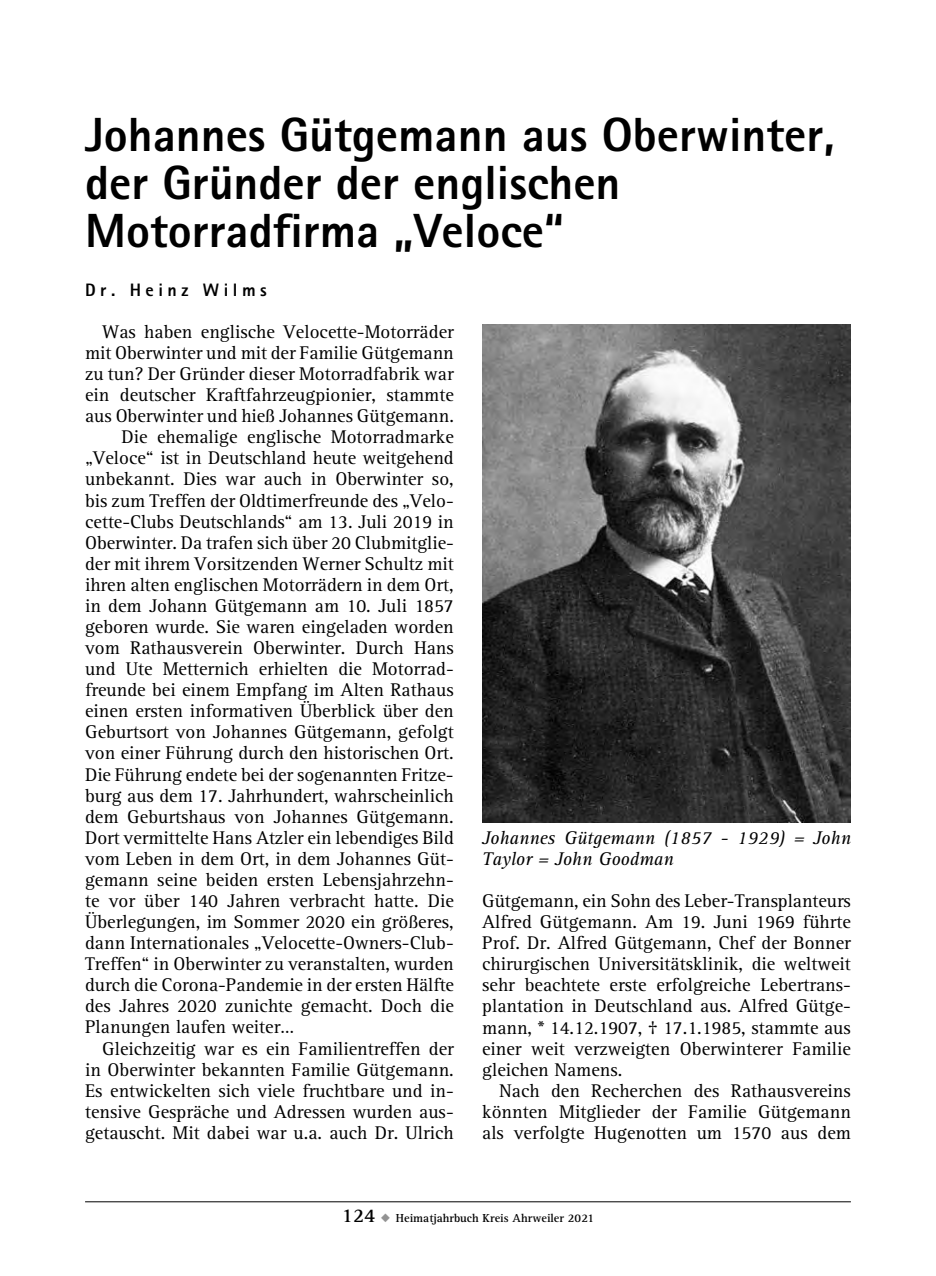
<style>
.page{position:relative;width:936px;height:1276px;background:#fff}
.page>*{position:absolute;margin:0;border:0;box-sizing:border-box;transform-origin:0 0}
.t1{font:800 48px/48px "Rotis Sans Serif";color:#000}
.t2{font:19px/21px "AT Rotis Serif";color:#000;text-align:justify}
.t3{font:italic 19px/21px "AT Rotis Serif";color:#000}
.t4{font:800 18px "Rotis Sans Serif";letter-spacing:.25em;color:#000}
.t5{font:700 12px "AT Rotis Serif";color:#000}
.s1{font-size:20px}
.s2{color:#939393}
</style>
<div class="page">
<hr style="left:85px;top:1201px;width:765px;height:1px;background:#000">
<img style="left:482px;top:324px;width:368px;height:499px">
<h1 class="t1" style="left:85px;top:110px;width:751px">Johannes Gütgemann aus Oberwinter, der Gründer der englischen<br>Motorradfirma „Veloce“</h1>
<p class="t4" style="left:85px;top:279px;width:183px">Dr. Heinz Wilms</p>
<p class="t2" style="left:102px;top:322px;width:353px">Was haben englische Velocette-Motorräder</p>
<p class="t2" style="left:85px;top:343px;width:370px">mit Oberwinter und mit der Familie Gütgemann</p>
<p class="t2" style="left:85px;top:364px;width:370px">zu tun? Der Gründer dieser Motorradfabrik war</p>
<p class="t2" style="left:85px;top:385px;width:370px">ein deutscher Kraftfahrzeugpionier, stammte</p>
<p class="t2" style="left:85px;top:406px;width:370px">aus Oberwinter und hieß Johannes Gütgemann.</p>
<p class="t2" style="left:121px;top:427px;width:334px">Die ehemalige englische Motorradmarke</p>
<p class="t2" style="left:85px;top:448px;width:370px">„Veloce“ ist in Deutschland heute weitgehend</p>
<p class="t2" style="left:85px;top:469px;width:370px">unbekannt. Dies war auch in Oberwinter so,</p>
<p class="t2" style="left:85px;top:490px;width:370px">bis zum Treffen der Oldtimerfreunde des „Velo-</p>
<p class="t2" style="left:85px;top:511px;width:370px">cette-Clubs Deutschlands“ am 13. Juli 2019 in</p>
<p class="t2" style="left:85px;top:532px;width:370px">Oberwinter. Da trafen sich über 20 Clubmitglie-</p>
<p class="t2" style="left:85px;top:553px;width:370px">der mit ihrem Vorsitzenden Werner Schultz mit</p>
<p class="t2" style="left:85px;top:574px;width:370px">ihren alten englischen Motorrädern in dem Ort,</p>
<p class="t2" style="left:85px;top:595px;width:370px">in dem Johann Gütgemann am 10. Juli 1857</p>
<p class="t2" style="left:85px;top:617px;width:370px">geboren wurde. Sie waren eingeladen worden</p>
<p class="t2" style="left:85px;top:638px;width:370px">vom Rathausverein Oberwinter. Durch Hans</p>
<p class="t2" style="left:85px;top:659px;width:370px">und Ute Metternich erhielten die Motorrad-</p>
<p class="t2" style="left:85px;top:680px;width:370px">freunde bei einem Empfang im Alten Rathaus</p>
<p class="t2" style="left:85px;top:701px;width:370px">einen ersten informativen Überblick über den</p>
<p class="t2" style="left:85px;top:722px;width:370px">Geburtsort von Johannes Gütgemann, gefolgt</p>
<p class="t2" style="left:85px;top:743px;width:370px">von einer Führung durch den historischen Ort.</p>
<p class="t2" style="left:85px;top:764px;width:370px">Die Führung endete bei der sogenannten Fritze-</p>
<p class="t2" style="left:85px;top:785px;width:370px">burg aus dem 17. Jahrhundert, wahrscheinlich</p>
<p class="t2" style="left:85px;top:806px;width:370px">dem Geburtshaus von Johannes Gütgemann.</p>
<p class="t2" style="left:85px;top:827px;width:370px">Dort vermittelte Hans Atzler ein lebendiges Bild</p>
<p class="t2" style="left:85px;top:848px;width:370px">vom Leben in dem Ort, in dem Johannes Güt-</p>
<p class="t2" style="left:85px;top:869px;width:370px">gemann seine beiden ersten Lebensjahrzehn-</p>
<p class="t2" style="left:85px;top:890px;width:370px">te vor über 140 Jahren verbracht hatte. Die</p>
<p class="t2" style="left:85px;top:912px;width:370px">Überlegungen, im Sommer 2020 ein größeres,</p>
<p class="t2" style="left:85px;top:933px;width:370px">dann Internationales „Velocette-Owners-Club-</p>
<p class="t2" style="left:85px;top:954px;width:370px">Treffen“ in Oberwinter zu veranstalten, wurden</p>
<p class="t2" style="left:85px;top:975px;width:370px">durch die Corona-Pandemie in der ersten Hälfte</p>
<p class="t2" style="left:85px;top:996px;width:370px">des Jahres 2020 zunichte gemacht. Doch die</p>
<p class="t2" style="left:85px;top:1017px;width:210px">Planungen laufen weiter…</p>
<p class="t2" style="left:102px;top:1038px;width:353px">Gleichzeitig war es ein Familientreffen der</p>
<p class="t2" style="left:85px;top:1059px;width:370px">in Oberwinter bekannten Familie Gütgemann.</p>
<p class="t2" style="left:85px;top:1080px;width:370px">Es entwickelten sich viele fruchtbare und in-</p>
<p class="t2" style="left:85px;top:1101px;width:370px">tensive Gespräche und Adressen wurden aus-</p>
<p class="t2" style="left:85px;top:1122px;width:370px">getauscht. Mit dabei war u.a. auch Dr. Ulrich</p>
<p class="t3" style="left:482px;top:827px;width:370px">Johannes Gütgemann (1857 - 1929) = John<br>Taylor = John Goodman</p>
<p class="t2" style="left:482px;top:891px;width:370px">Gütgemann, ein Sohn des Leber-Transplanteurs Alfred Gütgemann. Am 19. Juni 1969 führte Prof. Dr. Alfred Gütgemann, Chef der Bonner chirurgischen Universitätsklinik, die weltweit sehr beachtete erste erfolgreiche Lebertrans&shy;plantation in Deutschland aus. Alfred Gütge&shy;mann, * 14.12.1907, † 17.1.1985, stammte aus einer weit verzweigten Oberwinterer Familie gleichen Namens.</p>
<p class="t2" style="left:482px;top:1080px;width:370px;text-indent:17px">Nach den Recherchen des Rathausvereins könnten Mitglieder der Familie Gütgemann als verfolgte Hugenotten um 1570 aus dem</p>
<p class="t5" style="left:342px;top:1210px;width:253px"><span class="s1">124</span> <span class="s2">◆</span> Heimatjahrbuch Kreis Ahrweiler 2021</p>
</div>
